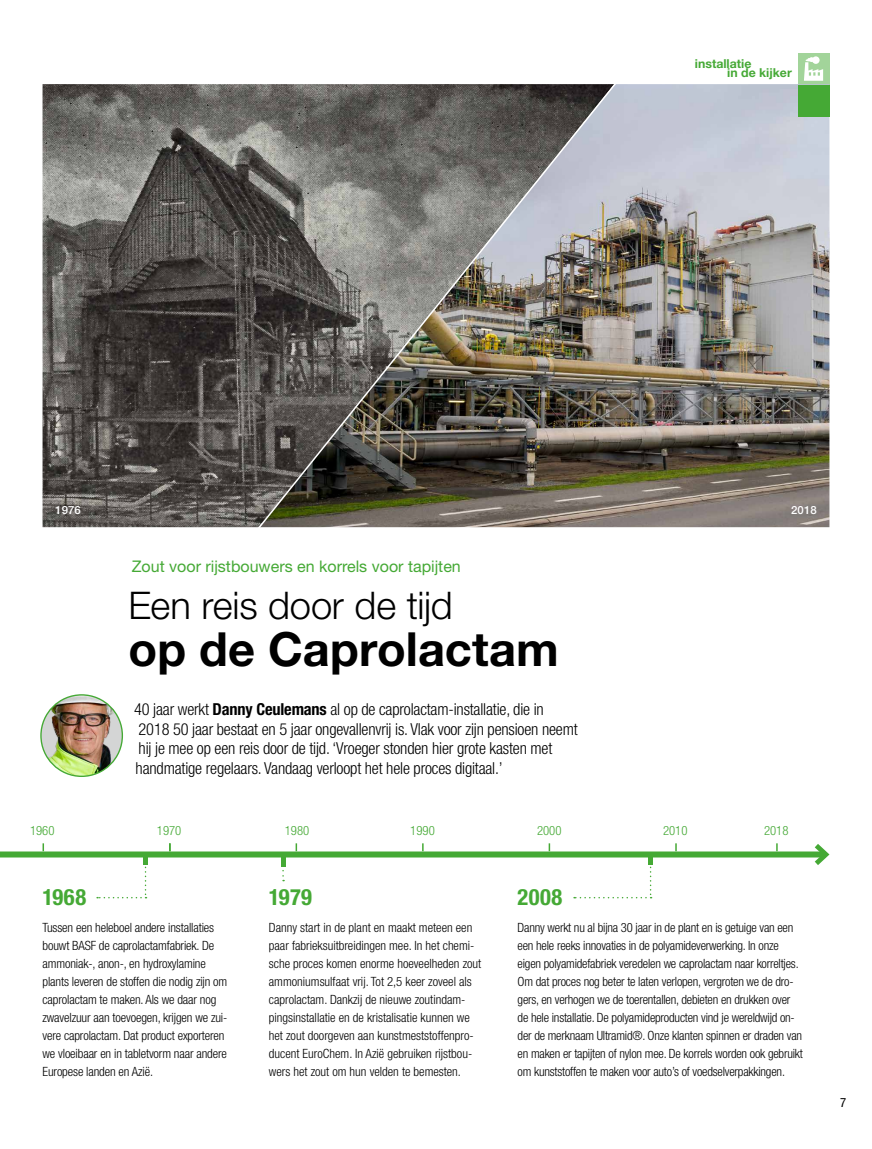
<style>
.page{position:relative;width:872px;height:1149px;background:#fff}
.page>*{position:absolute;margin:0;border:0;box-sizing:border-box;transform-origin:0 0}
.t1{font:700 47.1px "Helvetica Neue LT Std";color:#000}
.t2{font:300 38.1px "Helvetica Neue LT Std";letter-spacing:-.005em;color:#000}
.t3{font:700 condensed 22.5px "Helvetica Neue LT Std";letter-spacing:.02em;color:#45a935}
.t4{font:300 condensed 16.5px/19.5px "Helvetica Neue LT Std";letter-spacing:-.01em;color:#000}
.t5{font:16.05px "Helvetica Neue LT Std";color:#45a935}
.t6{font:300 condensed 12.75px/18px "Helvetica Neue LT Std";letter-spacing:-.01em;color:#000}
.t7{font:300 condensed 12.75px "Helvetica Neue LT Std";color:#45a935}
.t8{font:condensed 12.75px "Helvetica Neue LT Std";color:#000}
.t9{font:700 12.3px "Helvetica Neue LT Std";color:#45a935}
.t10{font:500 11.25px "Helvetica Neue LT Std";letter-spacing:.005em;color:#fff}
.s1{font-weight:700}
</style>
<div class="page">
<div style="left:797px;top:53px;width:32px;height:32px;background:#a2d49a"></div>
<svg style="left:804px;top:56px;width:19px;height:25px"></svg>
<img style="left:43px;top:84px;width:208px;height:443px">
<img style="left:628px;top:84px;width:201px;height:443px">
<img style="left:251px;top:84px;width:377px;height:444px">
<div style="left:0;top:851px;width:826px;height:6px;background:#45a935"></div>
<svg style="left:809px;top:844px;width:21px;height:21px"></svg>
<div style="left:797px;top:85px;width:32px;height:32px;background:#45a935"></div>
<svg style="left:574px;top:864px;width:77px;height:34px"></svg>
<svg style="left:97px;top:862px;width:49px;height:36px"></svg>
<svg style="left:282px;top:866px;width:2px;height:15px"></svg>
<hr style="left:281px;top:853px;width:4px;height:13px;background:#45a935">
<hr style="left:648px;top:853px;width:4px;height:11px;background:#45a935">
<hr style="left:144px;top:853px;width:4px;height:11px;background:#45a935">
<svg style="left:295px;top:843px;width:2px;height:8px"></svg>
<svg style="left:548px;top:843px;width:2px;height:8px"></svg>
<svg style="left:169px;top:843px;width:2px;height:8px"></svg>
<img style="left:41px;top:694px;width:81px;height:82px;border-radius:41px">
<div style="left:40px;top:694px;width:83px;height:82px;border:1px solid #45a935;border-radius:50%"></div>
<p class="t9" style="left:695px;top:55px;width:58px">installatie</p>
<p class="t9" style="left:727px;top:65px;width:66px">in de kijker</p>
<p class="t10" style="left:55px;top:503px;width:27px">1976</p>
<p class="t10" style="left:791px;top:503px;width:27px">2018</p>
<p class="t5" style="left:132px;top:556px;width:330px">Zout voor rijstbouwers en korrels voor tapijten</p>
<h2 class="t2" style="left:129px;top:581px;width:325px">Een reis door de tijd</h2>
<h1 class="t1" style="left:129px;top:619px;width:431px">op de Caprolactam</h1>
<p class="t4" style="left:134px;top:699px;width:445px">40 jaar werkt <span class="s1">Danny Ceulemans</span> al op de caprolactam-installatie, die in 2018 50 jaar bestaat en 5 jaar ongevallenvrij is. Vlak voor zijn pensioen neemt hij je mee op een reis door de tijd. ‘Vroeger stonden hier grote kasten met handmatige regelaars. Vandaag verloopt het hele proces digitaal.’</p>
<p class="t7" style="left:30px;top:823px;width:26px">1960</p>
<p class="t7" style="left:157px;top:823px;width:26px">1970</p>
<p class="t7" style="left:285px;top:823px;width:26px">1980</p>
<p class="t7" style="left:410px;top:823px;width:26px">1990</p>
<p class="t7" style="left:537px;top:823px;width:26px">2000</p>
<p class="t7" style="left:663px;top:823px;width:26px">2010</p>
<p class="t7" style="left:764px;top:823px;width:26px">2018</p>
<h3 class="t3" style="left:43px;top:882px;width:45px">1968</h3>
<p class="t6" style="left:43px;top:917px;width:186px">Tussen een heleboel andere installaties bouwt BASF de caprolactamfabriek. De ammoniak-, anon-, en hydroxylamine plants leveren de stoffen die nodig zijn om caprolactam te maken. Als we daar nog zwavelzuur aan toevoegen, krijgen we zui&shy;vere caprolactam. Dat product exporteren we vloeibaar en in tabletvorm naar andere Europese landen en Azië.</p>
<h3 class="t3" style="left:269px;top:882px;width:45px">1979</h3>
<p class="t6" style="left:269px;top:917px;width:214px">Danny start in de plant en maakt meteen een paar fabrieksuitbreidingen mee. In het chemi&shy;sche proces komen enorme hoeveelheden zout ammoniumsulfaat vrij. Tot 2,5 keer zoveel als caprolactam. Dankzij de nieuwe zoutindam&shy;pingsinstallatie en de kristalisatie kunnen we het zout doorgeven aan kunstmeststoffenpro&shy;ducent EuroChem. In Azië gebruiken rijstbou&shy;wers het zout om hun velden te bemesten.</p>
<h3 class="t3" style="left:517px;top:882px;width:46px">2008</h3>
<p class="t6" style="left:517px;top:917px;width:287px">Danny werkt nu al bijna 30 jaar in de plant en is getuige van een een hele reeks innovaties in de polyamideverwerking. In onze eigen polyamidefabriek veredelen we caprolactam naar korreltjes.<br>Om dat proces nog beter te laten verlopen, vergroten we de dro&shy;gers, en verhogen we de toerentallen, debieten en drukken over de hele installatie. De polyamideproducten vind je wereldwijd on&shy;der de merknaam Ultramid®. Onze klanten spinnen er draden van en maken er tapijten of nylon mee. De korrels worden ook gebruikt om kunststoffen te maken voor auto’s of voedselverpakkingen.</p>
<p class="t8" style="left:840px;top:1094px;width:8px">7</p>
</div>
